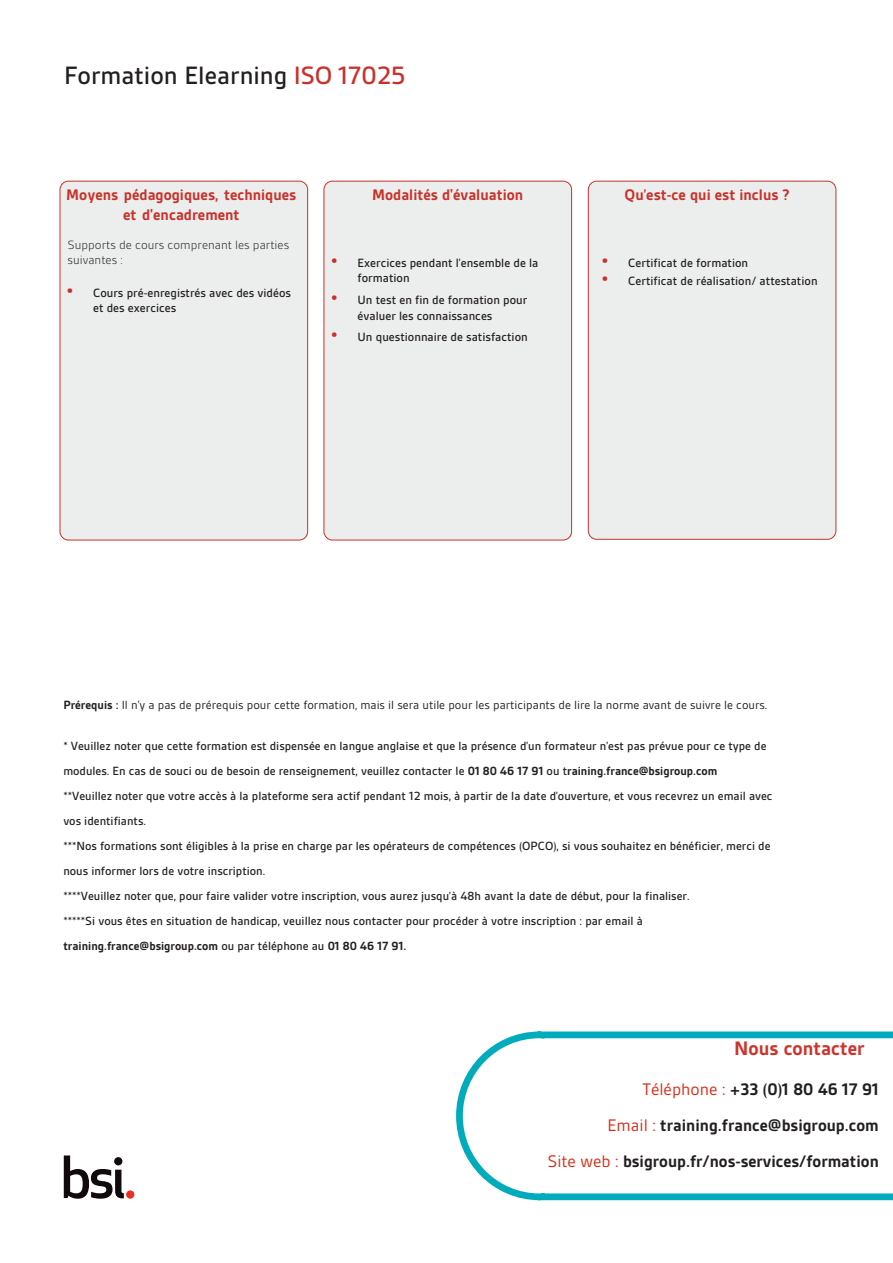
<style>
.page{position:relative;width:893px;height:1263px;background:#fff}
.page>*{position:absolute;margin:0;border:0;box-sizing:border-box;transform-origin:0 0}
.t1{font:500 27px "BSI Gesta";color:#231f20}
.t2{font:700 21px "BSI Gesta";color:#cb352c}
.t3{font:700 18px/36px "BSI Gesta";color:#231f20;text-align:right}
.t4{font:700 16.5px "BSI Gesta";color:#c9312b}
.t5{font:500 12.9px/15.5px "BSI Gesta";color:#231f20}
.t6{font:300 12.9px/15.5px "BSI Gesta";color:#231f20}
.t7{font:500 12.75px/25px "BSI Gesta";color:#231f20}
.t8{font:12.75px "BSI Gesta";color:#231f20}
.s1{color:#c9312b}
.s2{font-weight:700;font-size:19.5px;color:#c9312b}
.s3{font-weight:700}
.s4{font-weight:400;color:#d72d18}
</style>
<div class="page">
<div style="left:324px;top:181px;width:248px;height:359px;background:#eceeed;border-radius:9px"></div>
<svg style="left:64px;top:1155px;width:60px;height:44px"></svg>
<div style="left:126px;top:1190px;width:8px;height:9px;background:#ee2e22;border-radius:50%"></div>
<svg style="left:456px;top:1031px;width:437px;height:170px"></svg>
<div style="left:588px;top:181px;width:248px;height:358px;background:#eceeed;border-radius:9px"></div>
<div style="left:588px;top:181px;width:248px;height:359px;border:1px solid #c9312b;border-radius:9px"></div>
<div style="left:60px;top:181px;width:248px;height:359px;background:#eceeed;border-radius:9px"></div>
<div style="left:60px;top:181px;width:248px;height:359px;border:1px solid #c9312b;border-radius:9px"></div>
<div style="left:324px;top:181px;width:248px;height:359px;border:1px solid #c9312b;border-radius:9px"></div>
<h1 class="t1" style="left:64px;top:61px;width:343px">Formation Elearning <span class="s1">ISO 17025</span></h1>
<p class="t4" style="left:66px;top:186px;width:231px">Moyens pédagogiques, techniques</p>
<p class="t4" style="left:372px;top:186px;width:153px">Modalités d'évaluation</p>
<p class="t4" style="left:123px;top:205px;width:118px">et d'encadrement</p>
<p class="t6" style="left:68px;top:236px;width:223px">Supports de cours comprenant les parties suivantes :</p>
<p class="t5" style="left:93px;top:285px;width:199px;text-indent:-27px"><span class="s2">•</span> Cours pré-enregistrés avec des vidéos et des exercices</p>
<p class="t5" style="left:358px;top:255px;width:182px;text-indent:-27px"><span class="s2">•</span> Exercices pendant l’ensemble de la formation</p>
<p class="t5" style="left:358px;top:292px;width:171px;text-indent:-27px"><span class="s2">•</span> Un test en fin de formation pour évaluer les connaissances</p>
<p class="t5" style="left:331px;top:329px;width:199px"><span class="s2">•</span> Un questionnaire de satisfaction</p>
<p class="t4" style="left:624px;top:186px;width:167px">Qu’est-ce qui est inclus ?</p>
<p class="t5" style="left:601px;top:256px;width:148px"><span class="s2">•</span> Certificat de formation</p>
<p class="t5" style="left:601px;top:274px;width:218px"><span class="s2">•</span> Certificat de réalisation/ attestation</p>
<p class="t8" style="left:63px;top:697px;width:705px"><span class="s3">Prérequis :</span> Il n'y a pas de prérequis pour cette formation, mais il sera utile pour les participants de lire la norme avant de suivre le cours.</p>
<p class="t7" style="left:63px;top:734px;width:711px">* Veuillez noter que cette formation est dispensée en langue anglaise et que la présence d’un formateur n’est pas prévue pour ce type de modules. En cas de souci ou de besoin de renseignement, veuillez contacter le <span class="s3">01 80 46 17 91</span> ou t<span class="s3">raining.france@bsigroup.com<br></span>**Veuillez noter que votre accès à la plateforme sera actif pendant 12 mois, à partir de la date d’ouverture, et vous recevrez un email avec vos identifiants.<br>***Nos formations sont éligibles à la prise en charge par les opérateurs de compétences (OPCO), si vous souhaitez en bénéficier, merci de nous informer lors de votre inscription.<br>****Veuillez noter que, pour faire valider votre inscription, vous aurez jusqu’à 48h avant la date de début, pour la finaliser.<br>*****Si vous êtes en situation de handicap, veuillez nous contacter pour procéder à votre inscription : par email à <span class="s3">training.france@bsigroup.com</span> ou par téléphone au <span class="s3">01 80 46 17 91.</span></p>
<h2 class="t2" style="left:734px;top:1036px;width:132px">Nous contacter</h2>
<h3 class="t3" style="left:547px;top:1071px;width:333px"><span class="s4">Téléphone :</span> +33 (0)1 80 46 17 91<br><span class="s4">Email :</span> training.france@bsigroup.com<br><span class="s4">Site web :</span> bsigroup.fr/nos-services/formation</h3>
</div>
